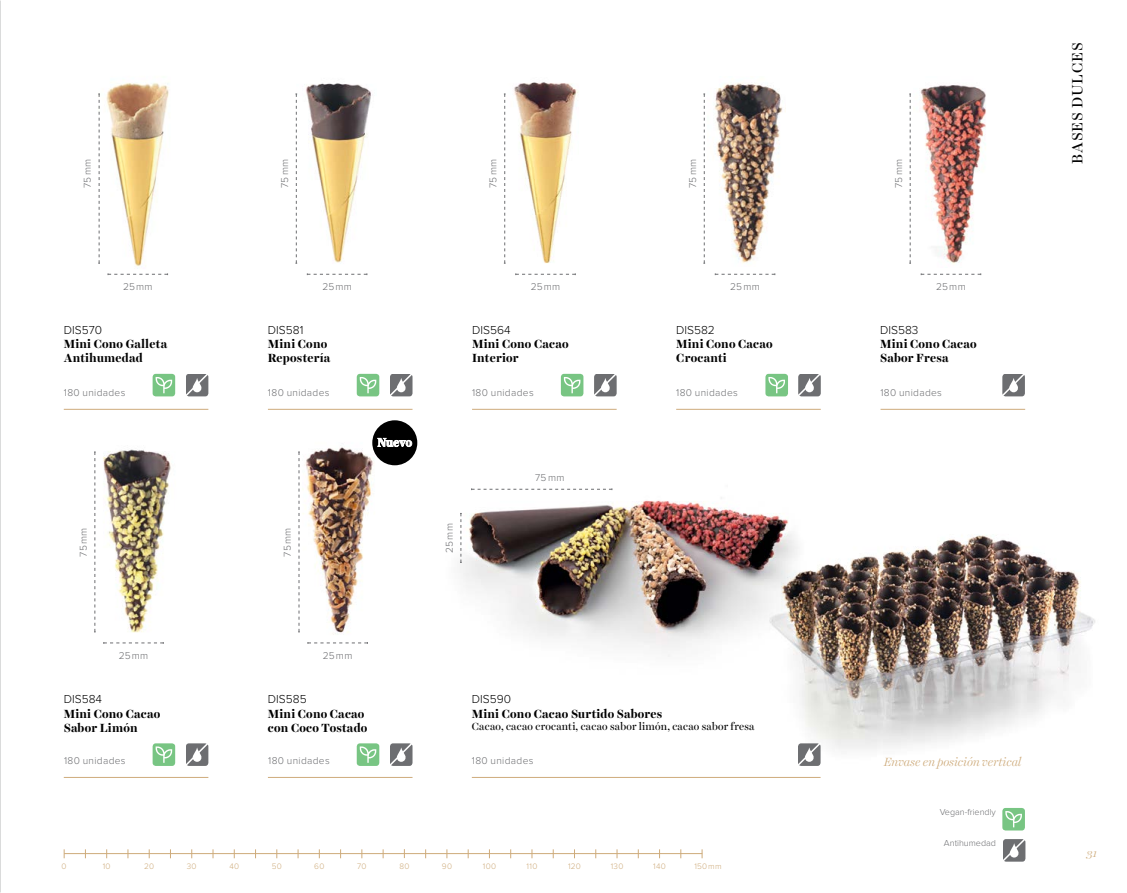
<style>
.page{position:relative;width:1127px;height:893px;background:#fff}
.page>*{position:absolute;margin:0;border:0;box-sizing:border-box;transform-origin:0 0}
.t1{font:15px "Harriet Display";letter-spacing:.06em;color:#000}
.t2{font:700 12px/14.4px "Harriet Display";letter-spacing:.015em;color:#000}
.t3{font:300 12px "Proxima Nova";color:#000}
.t4{font:italic 300 12px "Harriet Display";color:#ceab7b}
.t5{font:italic 300 11.1px "Harriet Display";color:#ceab7b}
.t6{font:10.5px "Harriet Display";letter-spacing:.015em;color:#000}
.t7{font:300 10.2px "Proxima Nova";letter-spacing:.03em;color:#6d6e71}
.t8{font:300 9px "Proxima Nova";color:#6d6e71}
.t9{font:300 8.25px "Proxima Nova";letter-spacing:.04em;color:#ceab7b}
</style>
<div class="page">
<hr style="left:64px;top:853px;width:638px;height:1px;background:#ceab7b">
<img style="left:0;top:0;width:1px;height:893px">
<img style="left:460px;top:490px;width:261px;height:167px">
<hr style="left:64px;top:409px;width:144px;height:1px;background:#ceab7b">
<hr style="left:64px;top:777px;width:144px;height:1px;background:#ceab7b">
<hr style="left:268px;top:777px;width:144px;height:1px;background:#ceab7b">
<hr style="left:268px;top:409px;width:144px;height:1px;background:#ceab7b">
<hr style="left:472px;top:777px;width:348px;height:1px;background:#ceab7b">
<hr style="left:472px;top:409px;width:145px;height:1px;background:#ceab7b">
<hr style="left:676px;top:409px;width:145px;height:1px;background:#ceab7b">
<hr style="left:880px;top:409px;width:145px;height:1px;background:#ceab7b">
<img style="left:297px;top:83px;width:74px;height:181px">
<img style="left:715px;top:83px;width:68px;height:180px">
<img style="left:920px;top:85px;width:66px;height:179px">
<img style="left:503px;top:82px;width:75px;height:194px">
<img style="left:94px;top:449px;width:77px;height:184px">
<img style="left:298px;top:420px;width:114px;height:224px">
<img style="left:721px;top:497px;width:374px;height:252px">
<img style="left:98px;top:83px;width:71px;height:193px">
<svg style="left:186px;top:374px;width:22px;height:22px"></svg>
<svg style="left:390px;top:374px;width:23px;height:23px"></svg>
<svg style="left:594px;top:374px;width:23px;height:23px"></svg>
<svg style="left:798px;top:374px;width:23px;height:23px"></svg>
<svg style="left:1002px;top:374px;width:23px;height:23px"></svg>
<svg style="left:794px;top:741px;width:29px;height:25px"></svg>
<svg style="left:186px;top:743px;width:23px;height:23px"></svg>
<svg style="left:390px;top:743px;width:23px;height:23px"></svg>
<svg style="left:1003px;top:839px;width:23px;height:23px"></svg>
<div style="left:153px;top:374px;width:22px;height:22px;background:#78c583;border-radius:3px"></div>
<svg style="left:156px;top:377px;width:16px;height:16px"></svg>
<div style="left:357px;top:374px;width:22px;height:22px;background:#78c583;border-radius:3px"></div>
<svg style="left:360px;top:377px;width:16px;height:16px"></svg>
<div style="left:357px;top:743px;width:22px;height:23px;background:#78c583;border-radius:3px"></div>
<svg style="left:360px;top:746px;width:16px;height:17px"></svg>
<div style="left:561px;top:374px;width:22px;height:22px;background:#78c583;border-radius:3px"></div>
<svg style="left:564px;top:377px;width:16px;height:16px"></svg>
<div style="left:765px;top:374px;width:23px;height:22px;background:#78c583;border-radius:3px"></div>
<svg style="left:768px;top:377px;width:17px;height:16px"></svg>
<div style="left:153px;top:743px;width:22px;height:23px;background:#78c583;border-radius:3px"></div>
<svg style="left:156px;top:746px;width:16px;height:17px"></svg>
<div style="left:1002px;top:808px;width:23px;height:22px;background:#78c583;border-radius:3px"></div>
<svg style="left:1005px;top:811px;width:17px;height:16px"></svg>
<svg style="left:108px;top:273px;width:60px;height:2px"></svg>
<svg style="left:103px;top:642px;width:61px;height:2px"></svg>
<svg style="left:308px;top:642px;width:60px;height:2px"></svg>
<svg style="left:460px;top:513px;width:2px;height:50px"></svg>
<svg style="left:307px;top:273px;width:61px;height:2px"></svg>
<svg style="left:515px;top:273px;width:61px;height:2px"></svg>
<svg style="left:715px;top:273px;width:60px;height:2px"></svg>
<svg style="left:921px;top:273px;width:60px;height:2px"></svg>
<svg style="left:98px;top:94px;width:2px;height:170px"></svg>
<svg style="left:94px;top:452px;width:2px;height:181px"></svg>
<svg style="left:298px;top:452px;width:2px;height:181px"></svg>
<svg style="left:471px;top:488px;width:142px;height:2px"></svg>
<svg style="left:295px;top:94px;width:2px;height:170px"></svg>
<svg style="left:504px;top:94px;width:1px;height:170px"></svg>
<svg style="left:703px;top:94px;width:2px;height:170px"></svg>
<svg style="left:909px;top:94px;width:2px;height:170px"></svg>
<div style="left:372px;top:420px;width:45px;height:45px;background:#000;border-radius:50%"></div>
<svg style="left:377px;top:438px;width:35px;height:9px"></svg>
<p class="t7" style="left:83px;top:188px;width:31px;rotate:-90deg">75 mm</p>
<p class="t7" style="left:280px;top:188px;width:31px;rotate:-90deg">75 mm</p>
<p class="t7" style="left:488px;top:188px;width:31px;rotate:-90deg">75 mm</p>
<p class="t7" style="left:688px;top:188px;width:31px;rotate:-90deg">75 mm</p>
<p class="t7" style="left:894px;top:188px;width:31px;rotate:-90deg">75 mm</p>
<p class="t7" style="left:123px;top:282px;width:31px">25mm</p>
<p class="t7" style="left:322px;top:282px;width:31px">25mm</p>
<p class="t7" style="left:531px;top:282px;width:31px">25mm</p>
<p class="t7" style="left:730px;top:282px;width:31px">25mm</p>
<p class="t7" style="left:936px;top:282px;width:31px">25mm</p>
<p class="t3" style="left:64px;top:324px;width:40px">DIS570</p>
<p class="t2" style="left:64px;top:336px;width:105px">Mini Cono Galleta<br>Antihumedad</p>
<p class="t3" style="left:268px;top:324px;width:37px">DIS581</p>
<p class="t2" style="left:268px;top:336px;width:64px">Mini Cono<br>Repostería</p>
<p class="t3" style="left:472px;top:324px;width:40px">DIS564</p>
<p class="t2" style="left:472px;top:336px;width:98px">Mini Cono Cacao<br>Interior</p>
<p class="t3" style="left:676px;top:324px;width:40px">DIS582</p>
<p class="t2" style="left:676px;top:336px;width:98px">Mini Cono Cacao<br>Crocanti</p>
<p class="t3" style="left:880px;top:324px;width:40px">DIS583</p>
<p class="t2" style="left:880px;top:336px;width:98px">Mini Cono Cacao<br>Sabor Fresa</p>
<p class="t7" style="left:64px;top:388px;width:63px">180 unidades</p>
<p class="t7" style="left:268px;top:388px;width:63px">180 unidades</p>
<p class="t7" style="left:472px;top:388px;width:63px">180 unidades</p>
<p class="t7" style="left:676px;top:388px;width:63px">180 unidades</p>
<p class="t7" style="left:880px;top:388px;width:63px">180 unidades</p>
<p class="t7" style="left:535px;top:473px;width:31px">75 mm</p>
<p class="t7" style="left:79px;top:557px;width:31px;rotate:-90deg">75 mm</p>
<p class="t7" style="left:283px;top:557px;width:31px;rotate:-90deg">75 mm</p>
<p class="t7" style="left:445px;top:553px;width:31px;rotate:-90deg">25mm</p>
<p class="t7" style="left:119px;top:651px;width:31px">25mm</p>
<p class="t7" style="left:323px;top:651px;width:31px">25mm</p>
<p class="t3" style="left:64px;top:694px;width:40px">DIS584</p>
<p class="t2" style="left:64px;top:706px;width:98px">Mini Cono Cacao<br>Sabor Limón</p>
<p class="t3" style="left:268px;top:694px;width:40px">DIS585</p>
<p class="t2" style="left:268px;top:706px;width:101px">Mini Cono Cacao con Coco Tostado</p>
<p class="t3" style="left:472px;top:694px;width:41px">DIS590</p>
<p class="t2" style="left:472px;top:706px;width:192px">Mini Cono Cacao Surtido Sabores</p>
<p class="t6" style="left:472px;top:719px;width:284px">Cacao, cacao crocanti, cacao sabor limón, cacao sabor fresa</p>
<p class="t7" style="left:64px;top:756px;width:63px">180 unidades</p>
<p class="t7" style="left:268px;top:756px;width:63px">180 unidades</p>
<p class="t7" style="left:472px;top:756px;width:63px">180 unidades</p>
<p class="t9" style="left:62px;top:863px;width:7px">0</p>
<p class="t9" style="left:103px;top:863px;width:9px">10</p>
<p class="t9" style="left:144px;top:863px;width:11px">20</p>
<p class="t9" style="left:187px;top:863px;width:11px">30</p>
<p class="t9" style="left:229px;top:863px;width:11px">40</p>
<p class="t9" style="left:272px;top:863px;width:12px">50</p>
<p class="t9" style="left:314px;top:863px;width:12px">60</p>
<p class="t9" style="left:357px;top:863px;width:11px">70</p>
<p class="t9" style="left:399px;top:863px;width:12px">80</p>
<p class="t9" style="left:442px;top:863px;width:12px">90</p>
<p class="t9" style="left:483px;top:863px;width:15px">100</p>
<p class="t9" style="left:526px;top:863px;width:12px">110</p>
<p class="t9" style="left:568px;top:863px;width:14px">120</p>
<p class="t9" style="left:611px;top:863px;width:14px">130</p>
<p class="t9" style="left:653px;top:863px;width:14px">140</p>
<p class="t9" style="left:694px;top:863px;width:29px">150mm</p>
<p class="t4" style="left:884px;top:753px;width:139px">Envase en posición vertical</p>
<p class="t8" style="left:939px;top:808px;width:58px">Vegan-friendly</p>
<p class="t8" style="left:944px;top:839px;width:53px">Antihumedad</p>
<p class="t1" style="left:1066px;top:164px;width:123px;rotate:-90deg">BASES DULCES</p>
<p class="t5" style="left:1086px;top:846px;width:12px">31</p>
</div>
